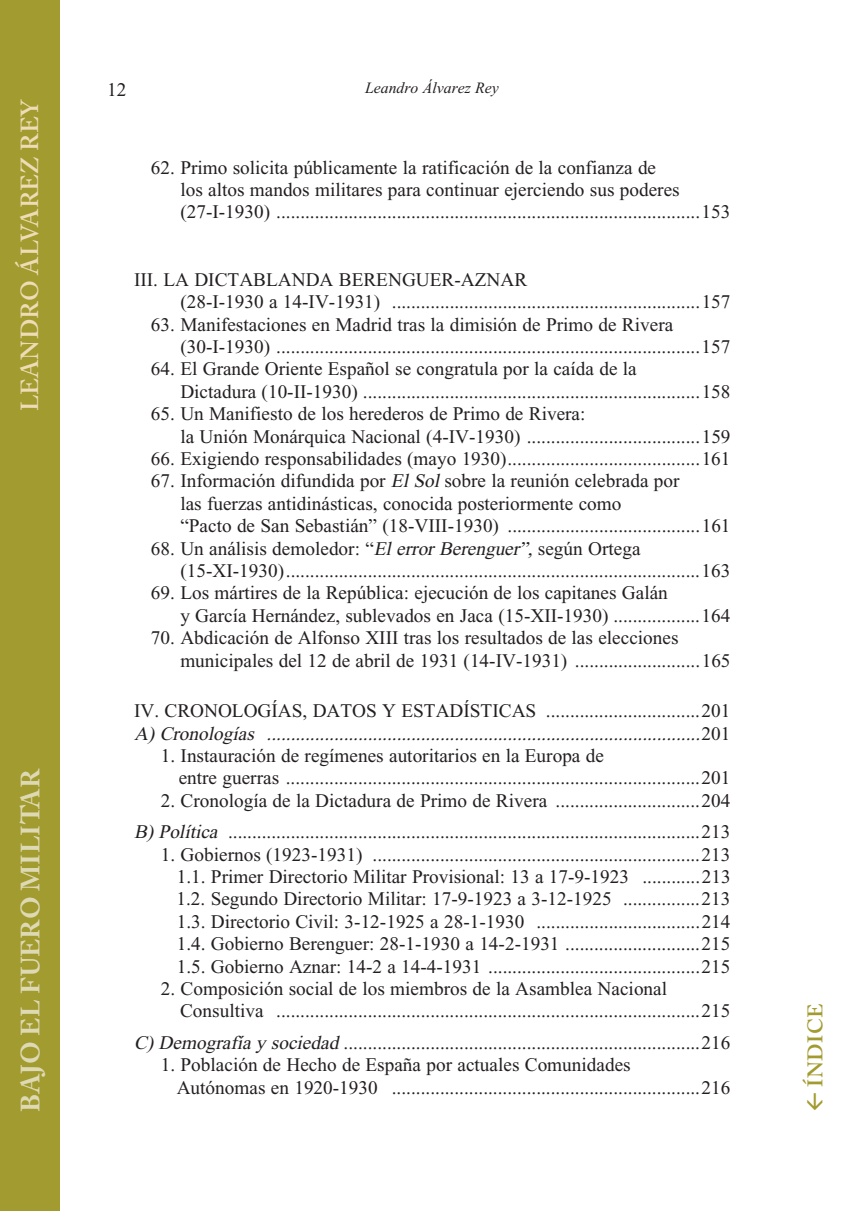
<style>
.page{position:relative;width:864px;height:1211px;background:#fff}
.page>*{position:absolute;margin:0;border:0;box-sizing:border-box;transform-origin:0 0}
.t1{font:700 26.25px "Adobe Caslon Pro";letter-spacing:.015em;color:#ded9b5}
.t2{font:600 24.5px "Adobe Caslon Pro";color:#eddcb6}
.t3{font:600 21px "Adobe Caslon Pro";letter-spacing:.015em;color:#a29b2f}
.t4{font:19.25px/22.4px "Times New Roman";color:#231f20}
.t5{font:italic 19.25px/22.4px "Times New Roman";color:#231f20}
.t6{font:italic 15.75px "Times New Roman";color:#231f20}
.s1{font-style:italic}
.s2{font-style:normal}
</style>
<div class="page">
<div style="left:0;top:0;width:60px;height:1210px;background:#a29b2f"></div>
<p class="t2" style="left:15px;top:411px;width:314px;rotate:-90deg">LEANDRO ÁLVAREZ REY</p>
<h1 class="t1" style="left:15px;top:1111px;width:344px;rotate:-90deg">BAJO EL FUERO MILITAR</h1>
<p class="t4" style="left:107px;top:79px;width:21px">12</p>
<p class="t6" style="left:365px;top:80px;width:136px">Leandro Álvarez Rey</p>
<p class="t4" style="left:180px;top:156px;width:551px;text-indent:-29px">62. Primo solicita públicamente la ratificación de la confianza de<br>los altos mandos militares para continuar ejerciendo sus poderes (27-I-1930) ........................................................................................153</p>
<p class="t4" style="left:180px;top:268px;width:551px;text-indent:-46px">III. LA DICTABLANDA BERENGUER-AZNAR<br>(28-I-1930 a 14-IV-1931) ................................................................157</p>
<p class="t4" style="left:180px;top:313px;width:551px;text-indent:-29px">63. Manifestaciones en Madrid tras la dimisión de Primo de Rivera (30-I-1930) ........................................................................................157</p>
<p class="t4" style="left:180px;top:358px;width:551px;text-indent:-29px">64. El Grande Oriente Español se congratula por la caída de la<br>Dictadura (10-II-1930) ......................................................................158</p>
<p class="t4" style="left:180px;top:402px;width:551px;text-indent:-29px">65. Un Manifiesto de los herederos de Primo de Rivera:<br>la Unión Monárquica Nacional (4-IV-1930) ....................................159</p>
<p class="t4" style="left:151px;top:447px;width:581px">66. Exigiendo responsabilidades (mayo 1930)........................................161</p>
<p class="t4" style="left:180px;top:470px;width:551px;text-indent:-29px">67. Información difundida por <span class="s1">ElSol</span>sobre la reunión celebrada por<br>las fuerzas antidinásticas, conocida posteriormente como<br>“Pacto de San Sebastián” (18-VIII-1930) ........................................161</p>
<p class="t4" style="left:180px;top:537px;width:551px;text-indent:-29px">68. Un análisis demoledor: “<span class="s1">ElerrorBerenguer”,</span>según Ortega (15-XI-1930)......................................................................................163</p>
<p class="t4" style="left:180px;top:582px;width:551px;text-indent:-29px">69. Los mártires de la República: ejecución de los capitanes Galán<br>y García Hernández, sublevados en Jaca (15-XII-1930) ..................164</p>
<p class="t4" style="left:180px;top:626px;width:551px;text-indent:-29px">70. Abdicación de Alfonso XIII tras los resultados de las elecciones municipales del 12 de abril de 1931 (14-IV-1931) ..........................165</p>
<p class="t5" style="left:134px;top:699px;width:597px"><span class="s2">IV. CRONOLOGÍAS, DATOS Y ESTADÍSTICAS ................................201<br></span>A)Cronologías ..........................................................................................<span class="s2">20 1</span></p>
<p class="t4" style="left:178px;top:744px;width:553px;text-indent:-18px">1. Instauración de regímenes autoritarios en la Europa de<br>entre guerras ......................................................................................201</p>
<p class="t4" style="left:134px;top:784px;width:597px;line-height:31.3px;text-align:right">2. Cronología de la Dictadura de Primo de Rivera ..............................204<br><span class="s1">B)Política</span> ..................................................................................................213</p>
<p class="t4" style="left:176px;top:843px;width:555px;text-align:justify;text-indent:-16px">1. Gobiernos (1923-1931) ....................................................................213<br>1.1. Primer Directorio Militar Provisional: 13 a 17-9-1923 ............213<br>1.2. Segundo Directorio Militar: 17-9-1923 a 3-12-1925 ................213<br>1.3. Directorio Civil: 3-12-1925 a 28-1-1930 ..................................214<br>1.4. Gobierno Berenguer: 28-1-1930 a 14-2-1931 ............................215<br>1.5. Gobierno Aznar: 14-2 a 14-4-1931 ............................................215</p>
<p class="t4" style="left:180px;top:977px;width:551px;text-indent:-19px">2. Composición social de los miembros de la Asamblea Nacional<br>Consultiva ........................................................................................215</p>
<p class="t4" style="left:134px;top:1031px;width:597px"><span class="s1">C)Demografía y sociedad</span> ..........................................................................216</p>
<p class="t4" style="left:177px;top:1053px;width:555px;text-indent:-16px">1. Población de Hecho de España por actuales Comunidades<br>Autónomas en 1920-1930 ................................................................216</p>
<p class="t3" style="left:802px;top:1086px;width:84px;rotate:-90deg">ÍNDICE</p>
</div>
